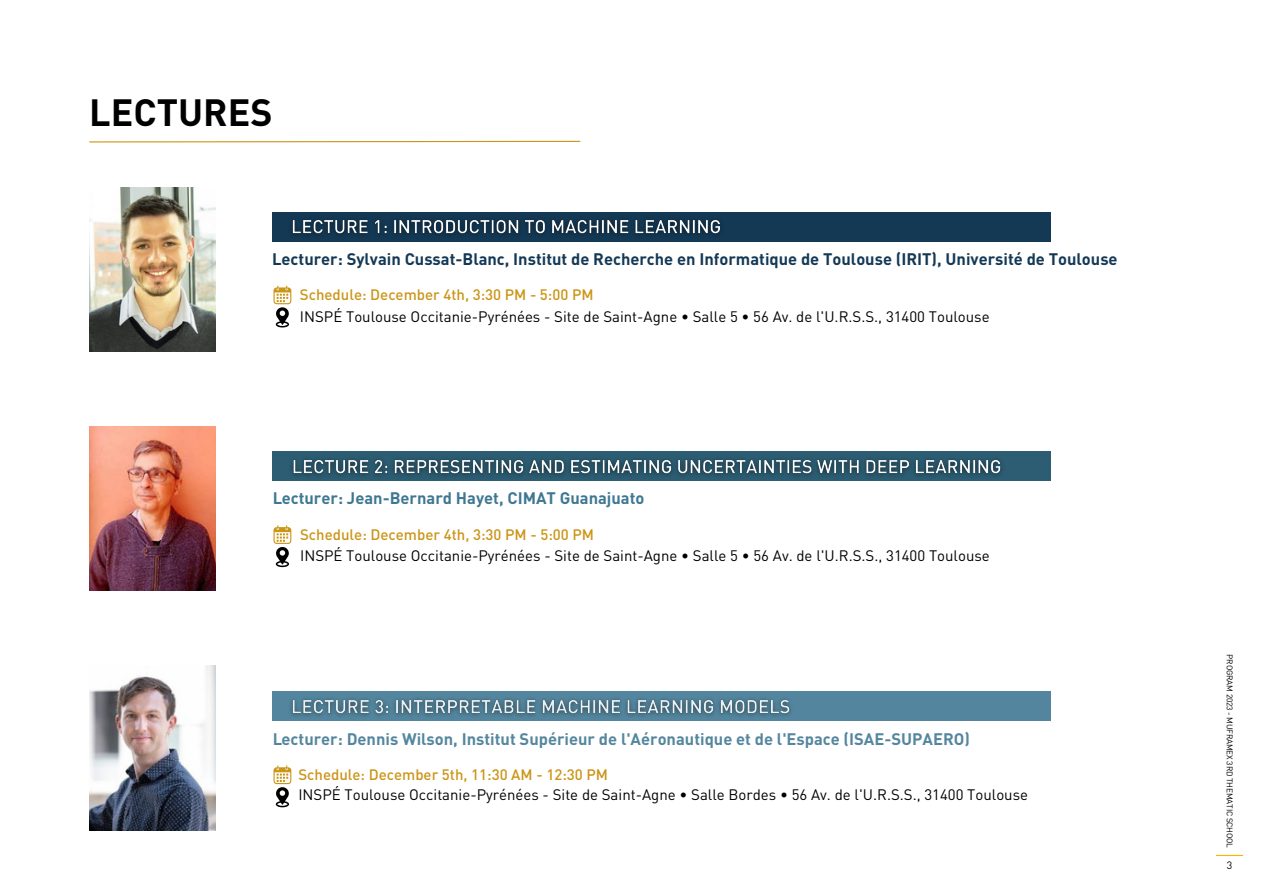
<style>
.page{position:relative;width:1263px;height:894px;background:#fff}
.page>*{position:absolute;margin:0;border:0;box-sizing:border-box;transform-origin:0 0}
.t1{font:700 37.5px "DIN Pro";color:#000}
.t2{font:700 16.5px "DIN Pro";color:#296886}
.t3{font:700 16.5px "DIN Pro";color:#143955}
.t4{font:15px "DIN Pro";color:#000}
.t5{font:500 15px "DIN Pro";color:#cb9517}
.t6{font:10.5px "DIN Pro";color:#000}
.t7{font:8.25px "DIN Pro";letter-spacing:-.02em;color:#000}
</style>
<div class="page">
<img style="left:89px;top:187px;width:126px;height:164px">
<div style="left:272px;top:212px;width:779px;height:29px;background:#143955"></div>
<img style="left:285px;top:219px;width:443px;height:23px">
<div style="left:272px;top:691px;width:779px;height:30px;background:#53869e"></div>
<img style="left:290px;top:698px;width:501px;height:18px">
<img style="left:89px;top:665px;width:126px;height:165px">
<svg style="left:1216px;top:854px;width:27px;height:1px"></svg>
<img style="left:89px;top:426px;width:126px;height:164px">
<div style="left:272px;top:451px;width:779px;height:30px;background:#2c5d73"></div>
<img style="left:291px;top:459px;width:711px;height:17px">
<svg style="left:273px;top:285px;width:18px;height:42px"></svg>
<svg style="left:273px;top:525px;width:18px;height:42px"></svg>
<svg style="left:273px;top:765px;width:18px;height:42px"></svg>
<svg style="left:89px;top:140px;width:492px;height:3px"></svg>
<p class="t1" style="left:89px;top:87px;width:185px">LECTURES</p>
<p class="t3" style="left:272px;top:248px;width:847px">Lecturer: Sylvain Cussat-Blanc, Institut de Recherche en Informatique de Toulouse (IRIT), Université de Toulouse</p>
<p class="t5" style="left:300px;top:284px;width:295px">Schedule: December 4th, 3:30 PM - 5:00 PM</p>
<p class="t4" style="left:300px;top:306px;width:691px">INSPÉ Toulouse Occitanie-Pyrénées - Site de Saint-Agne • Salle 5 • 56 Av. de l'U.R.S.S., 31400 Toulouse</p>
<p class="t2" style="left:272px;top:487px;width:374px">Lecturer: Jean-Bernard Hayet, CIMAT Guanajuato</p>
<p class="t5" style="left:300px;top:523px;width:295px">Schedule: December 4th, 3:30 PM - 5:00 PM</p>
<p class="t4" style="left:300px;top:545px;width:691px">INSPÉ Toulouse Occitanie-Pyrénées - Site de Saint-Agne • Salle 5 • 56 Av. de l'U.R.S.S., 31400 Toulouse</p>
<p class="t2" style="left:272px;top:727px;width:699px">Lecturer: Dennis Wilson, Institut Supérieur de l'Aéronautique et de l'Espace (ISAE-SUPAERO)</p>
<p class="t5" style="left:298px;top:763px;width:311px">Schedule: December 5th, 11:30 AM - 12:30 PM</p>
<p class="t4" style="left:298px;top:784px;width:731px">INSPÉ Toulouse Occitanie-Pyrénées - Site de Saint-Agne • Salle Bordes • 56 Av. de l'U.R.S.S., 31400 Toulouse</p>
<p class="t7" style="left:1235px;top:654px;width:195px;rotate:90deg">PROGRAM 2023 - MUFRAMEX 3RD THEMATIC SCHOOL</p>
<p class="t6" style="left:1227px;top:858px;width:7px">3</p>
</div>
